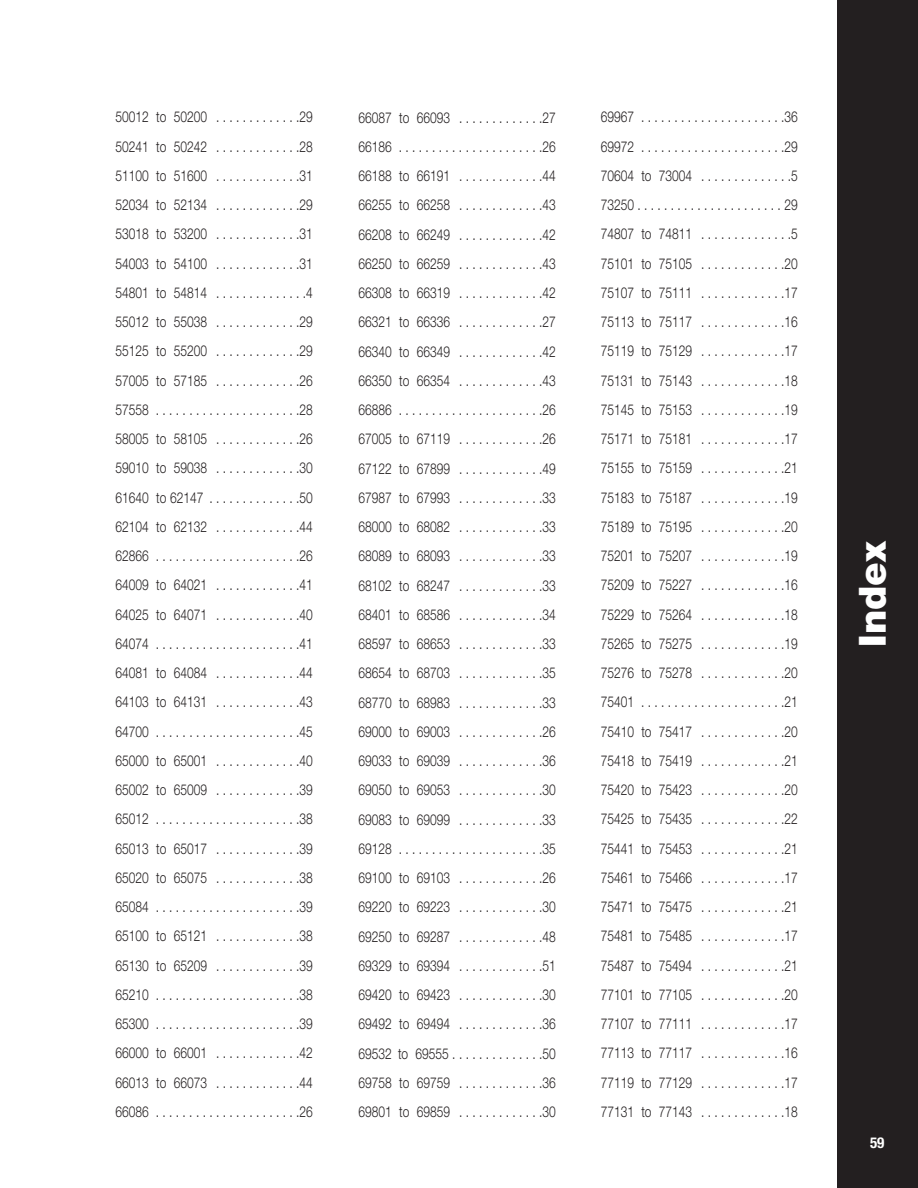
<style>
.page{position:relative;width:918px;height:1188px;background:#fff}
.page>*{position:absolute;margin:0;border:0;box-sizing:border-box;transform-origin:0 0}
.t1{font:900 37.5px "Helvetica Neue";color:#fff}
.t2{font:300 15px/29.2px "Helvetica Neue";color:#231f20;text-align:justify;scale:.8 1}
.t3{font:700 condensed 15px "Helvetica Neue";color:#fff}
</style>
<div class="page">
<div style="left:837px;top:0;width:81px;height:1188px;background:#231f20"></div>
<p class="t2" style="left:115px;top:101px;width:248px">50012 to 50200 . . . . . . . . . . . . .29<br>50241 to 50242 . . . . . . . . . . . . .28<br>51100 to 51600 . . . . . . . . . . . . .31<br>52034 to 52134 . . . . . . . . . . . . .29<br>53018 to 53200 . . . . . . . . . . . . .31<br>54003 to 54100 . . . . . . . . . . . . .31<br>54801 to 54814 . . . . . . . . . . . . . .4<br>55012 to 55038 . . . . . . . . . . . . .29<br>55125 to 55200 . . . . . . . . . . . . .29<br>57005 to 57185 . . . . . . . . . . . . .26<br>57558 . . . . . . . . . . . . . . . . . . . . . .28<br>58005 to 58105 . . . . . . . . . . . . .26<br>59010 to 59038 . . . . . . . . . . . . .30<br>61640 to 62147 . . . . . . . . . . . . . .50<br>62104 to 62132 . . . . . . . . . . . . .44<br>62866 . . . . . . . . . . . . . . . . . . . . . .26<br>64009 to 64021 . . . . . . . . . . . . .41<br>64025 to 64071 . . . . . . . . . . . . .40<br>64074 . . . . . . . . . . . . . . . . . . . . . .41<br>64081 to 64084 . . . . . . . . . . . . .44<br>64103 to 64131 . . . . . . . . . . . . .43<br>64700 . . . . . . . . . . . . . . . . . . . . . .45<br>65000 to 65001 . . . . . . . . . . . . .40<br>65002 to 65009 . . . . . . . . . . . . .39<br>65012 . . . . . . . . . . . . . . . . . . . . . .38<br>65013 to 65017 . . . . . . . . . . . . .39<br>65020 to 65075 . . . . . . . . . . . . .38<br>65084 . . . . . . . . . . . . . . . . . . . . . .39<br>65100 to 65121 . . . . . . . . . . . . .38<br>65130 to 65209 . . . . . . . . . . . . .39<br>65210 . . . . . . . . . . . . . . . . . . . . . .38<br>65300 . . . . . . . . . . . . . . . . . . . . . .39<br>66000 to 66001 . . . . . . . . . . . . .42<br>66013 to 66073 . . . . . . . . . . . . .44<br>66086 . . . . . . . . . . . . . . . . . . . . . .26</p>
<p class="t2" style="left:358px;top:102px;width:248px">66087 to 66093 . . . . . . . . . . . . .27<br>66186 . . . . . . . . . . . . . . . . . . . . . .26<br>66188 to 66191 . . . . . . . . . . . . .44<br>66255 to 66258 . . . . . . . . . . . . .43<br>66208 to 66249 . . . . . . . . . . . . .42<br>66250 to 66259 . . . . . . . . . . . . .43<br>66308 to 66319 . . . . . . . . . . . . .42<br>66321 to 66336 . . . . . . . . . . . . .27<br>66340 to 66349 . . . . . . . . . . . . .42<br>66350 to 66354 . . . . . . . . . . . . .43<br>66886 . . . . . . . . . . . . . . . . . . . . . .26<br>67005 to 67119 . . . . . . . . . . . . .26<br>67122 to 67899 . . . . . . . . . . . . .49<br>67987 to 67993 . . . . . . . . . . . . .33<br>68000 to 68082 . . . . . . . . . . . . .33<br>68089 to 68093 . . . . . . . . . . . . .33<br>68102 to 68247 . . . . . . . . . . . . .33<br>68401 to 68586 . . . . . . . . . . . . .34<br>68597 to 68653 . . . . . . . . . . . . .33<br>68654 to 68703 . . . . . . . . . . . . .35<br>68770 to 68983 . . . . . . . . . . . . .33<br>69000 to 69003 . . . . . . . . . . . . .26<br>69033 to 69039 . . . . . . . . . . . . .36<br>69050 to 69053 . . . . . . . . . . . . .30<br>69083 to 69099 . . . . . . . . . . . . .33<br>69128 . . . . . . . . . . . . . . . . . . . . . .35<br>69100 to 69103 . . . . . . . . . . . . .26<br>69220 to 69223 . . . . . . . . . . . . .30<br>69250 to 69287 . . . . . . . . . . . . .48<br>69329 to 69394 . . . . . . . . . . . . .51<br>69420 to 69423 . . . . . . . . . . . . .30<br>69492 to 69494 . . . . . . . . . . . . .36<br>69532 to 69555 . . . . . . . . . . . . . .50<br>69758 to 69759 . . . . . . . . . . . . .36<br>69801 to 69859 . . . . . . . . . . . . .30</p>
<p class="t2" style="left:601px;top:101px;width:248px">69967 . . . . . . . . . . . . . . . . . . . . . .36<br>69972 . . . . . . . . . . . . . . . . . . . . . .29<br>70604 to 73004 . . . . . . . . . . . . . .5<br>73250 . . . . . . . . . . . . . . . . . . . . . . 29<br>74807 to 74811 . . . . . . . . . . . . . .5<br>75101 to 75105 . . . . . . . . . . . . .20<br>75107 to 75111 . . . . . . . . . . . . .17<br>75113 to 75117 . . . . . . . . . . . . .16<br>75119 to 75129 . . . . . . . . . . . . .17<br>75131 to 75143 . . . . . . . . . . . . .18<br>75145 to 75153 . . . . . . . . . . . . .19<br>75171 to 75181 . . . . . . . . . . . . .17<br>75155 to 75159 . . . . . . . . . . . . .21<br>75183 to 75187 . . . . . . . . . . . . .19<br>75189 to 75195 . . . . . . . . . . . . .20<br>75201 to 75207 . . . . . . . . . . . . .19<br>75209 to 75227 . . . . . . . . . . . . .16<br>75229 to 75264 . . . . . . . . . . . . .18<br>75265 to 75275 . . . . . . . . . . . . .19<br>75276 to 75278 . . . . . . . . . . . . .20<br>75401 . . . . . . . . . . . . . . . . . . . . . .21<br>75410 to 75417 . . . . . . . . . . . . .20<br>75418 to 75419 . . . . . . . . . . . . .21<br>75420 to 75423 . . . . . . . . . . . . .20<br>75425 to 75435 . . . . . . . . . . . . .22<br>75441 to 75453 . . . . . . . . . . . . .21<br>75461 to 75466 . . . . . . . . . . . . .17<br>75471 to 75475 . . . . . . . . . . . . .21<br>75481 to 75485 . . . . . . . . . . . . .17<br>75487 to 75494 . . . . . . . . . . . . .21<br>77101 to 77105 . . . . . . . . . . . . .20<br>77107 to 77111 . . . . . . . . . . . . .17<br>77113 to 77117 . . . . . . . . . . . . .16<br>77119 to 77129 . . . . . . . . . . . . .17<br>77131 to 77143 . . . . . . . . . . . . .18</p>
<h1 class="t1" style="left:859px;top:647px;width:108px;rotate:-90deg">Index</h1>
<p class="t3" style="left:870px;top:1137px;width:16px">59</p>
</div>
